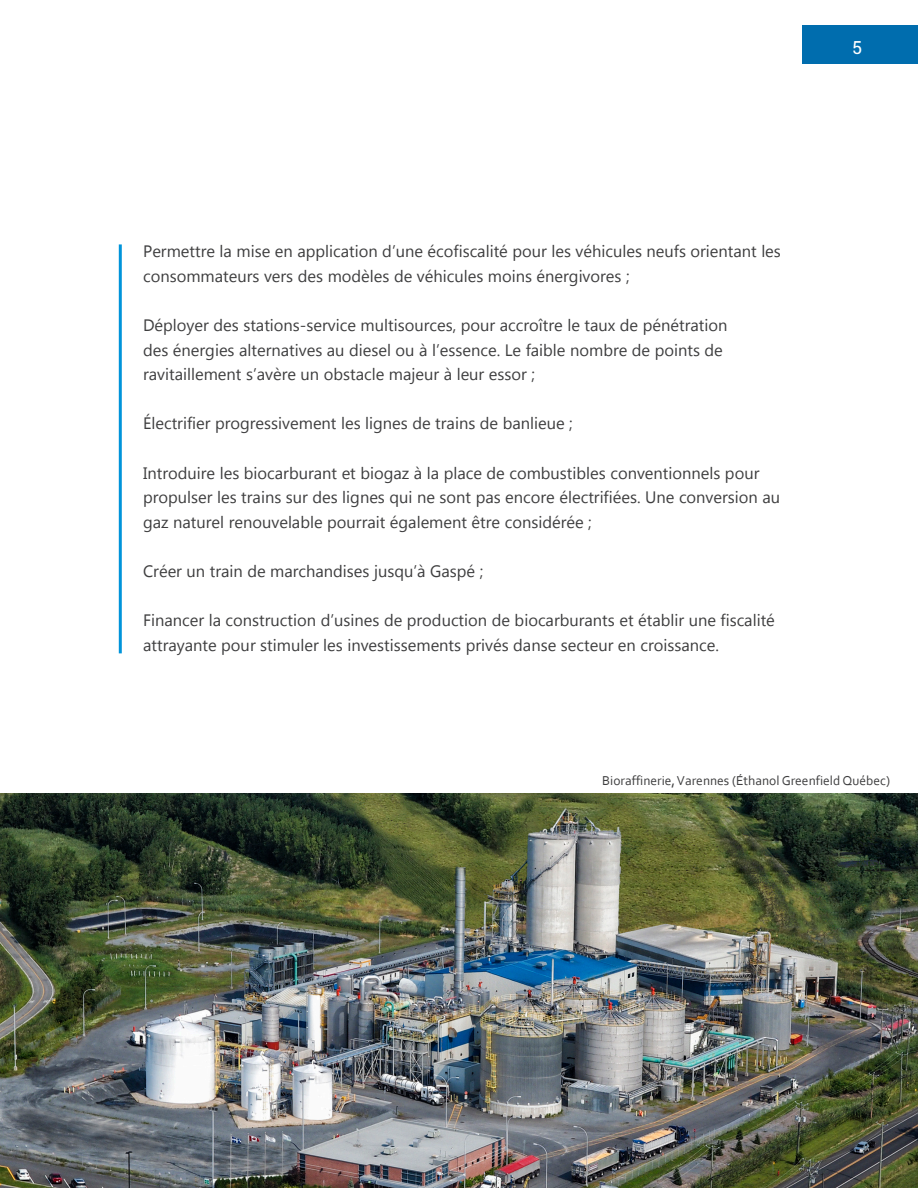
<style>
.page{position:relative;width:918px;height:1188px;background:#fff}
.page>*{position:absolute;margin:0;border:0;box-sizing:border-box;transform-origin:0 0}
.t1{font:18px "Roboto";color:#fff}
.t2{font:16.5px/24.6px "Myanmar Text";color:#3e3e3f}
.t3{font:13.5px "Corbel";color:#3e3e3f}
</style>
<div class="page">
<div style="left:802px;top:26px;width:116px;height:38px;background:#006dae"></div>
<hr style="left:119px;top:244px;width:3px;height:409px;background:#0094da">
<img style="left:0;top:794px;width:918px;height:394px">
<p class="t1" style="left:852px;top:35px;width:12px">5</p>
<p class="t2" style="left:143px;top:239px;width:639px">Permettre la mise en application d’une écofiscalité pour les véhicules neufs orientant les consommateurs vers des modèles de véhicules moins énergivores ;</p>
<p class="t2" style="left:143px;top:313px;width:586px">Déployer des stations-service multisources, pour accroître le taux de pénétration des énergies alternatives au diesel ou à l’essence. Le faible nombre de points de ravitaillement s’avère un obstacle majeur à leur essor ;</p>
<p class="t2" style="left:143px;top:411px;width:431px">Électrifier progressivement les lignes de trains de banlieue ;</p>
<p class="t2" style="left:143px;top:461px;width:639px">Introduire les biocarburant et biogaz à la place de combustibles conventionnels pour propulser les trains sur des lignes qui ne sont pas encore électrifiées. Une conversion au gaz naturel renouvelable pourrait également être considérée ;</p>
<p class="t2" style="left:143px;top:559px;width:342px">Créer un train de marchandises jusqu’à Gaspé ;</p>
<p class="t2" style="left:143px;top:608px;width:633px">Financer la construction d’usines de production de biocarburants et établir une fiscalité attrayante pour stimuler les investissements privés danse secteur en croissance.</p>
<p class="t3" style="left:602px;top:773px;width:289px">Bioraffinerie, Varennes (Éthanol Greenfield Québec)</p>
</div>
